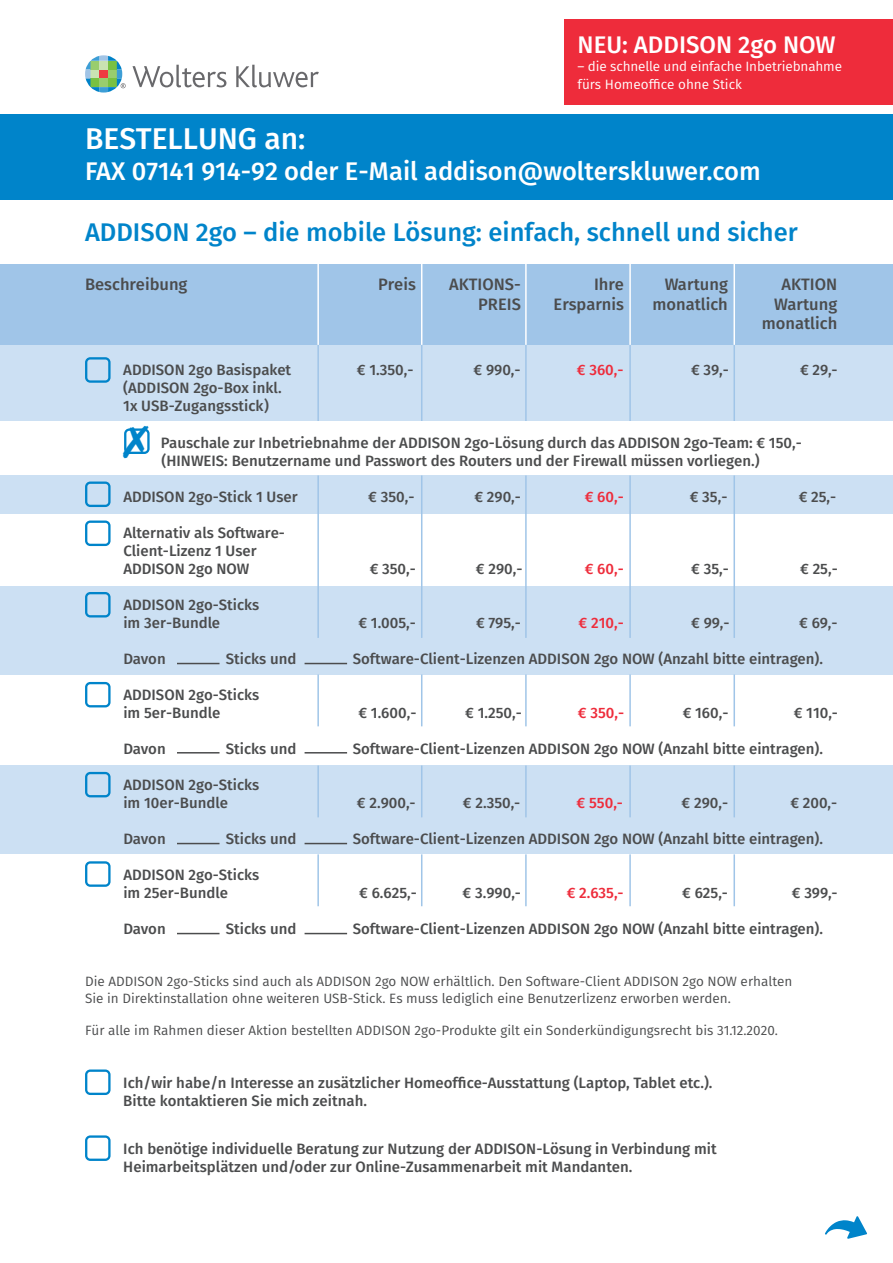
<style>
.page{position:relative;width:893px;height:1263px;background:#fff}
.page>*{position:absolute;margin:0;border:0;box-sizing:border-box;transform-origin:0 0}
.t1{font:500 30px "Fira Sans";color:#fff}
.t2{font:500 25.5px "Fira Sans";color:#0084ca}
.t3{font:500 25.5px "Fira Sans";color:#fff}
.t4{font:500 24px "Fira Sans";color:#fff}
.t5{font:500 16.5px/19.8px "Fira Sans";color:#4b4c4d;text-align:right}
.t6{font:500 15px/18px "Fira Sans";color:#4b4c4d}
.t7{font:500 15px "Fira Sans";color:#ee2c3b}
.t8{font:13.5px/16.2px "Fira Sans";color:#4b4c4d}
.t9{font:13.5px/18px "Fira Sans";letter-spacing:-.01em;color:#fff}
</style>
<div class="page">
<div style="left:0;top:765px;width:893px;height:89px;background:#cce0f3"></div>
<div style="left:0;top:115px;width:893px;height:85px;background:#0084ca"></div>
<svg style="left:132px;top:65px;width:94px;height:22px"></svg>
<svg style="left:236px;top:65px;width:83px;height:22px"></svg>
<svg style="left:85px;top:55px;width:41px;height:38px"></svg>
<div style="left:0;top:586px;width:893px;height:88px;background:#cce0f3"></div>
<div style="left:0;top:475px;width:893px;height:39px;background:#cce0f3"></div>
<div style="left:0;top:344px;width:893px;height:77px;background:#cce0f3"></div>
<div style="left:0;top:264px;width:893px;height:80px;background:#a0c5e8"></div>
<svg style="left:85px;top:357px;width:26px;height:26px"></svg>
<svg style="left:85px;top:481px;width:26px;height:26px"></svg>
<svg style="left:85px;top:592px;width:26px;height:25px"></svg>
<svg style="left:85px;top:682px;width:26px;height:25px"></svg>
<svg style="left:85px;top:772px;width:26px;height:25px"></svg>
<svg style="left:85px;top:861px;width:26px;height:26px"></svg>
<svg style="left:825px;top:1216px;width:42px;height:23px"></svg>
<hr style="left:317px;top:344px;width:2px;height:77px;background:#a0c5e8">
<hr style="left:421px;top:344px;width:1px;height:77px;background:#a0c5e8">
<hr style="left:525px;top:344px;width:2px;height:77px;background:#a0c5e8">
<hr style="left:629px;top:344px;width:2px;height:77px;background:#a0c5e8">
<hr style="left:733px;top:344px;width:2px;height:77px;background:#a0c5e8">
<hr style="left:317px;top:264px;width:2px;height:81px;background:#fff">
<hr style="left:421px;top:264px;width:1px;height:81px;background:#fff">
<hr style="left:525px;top:264px;width:2px;height:81px;background:#fff">
<hr style="left:629px;top:264px;width:2px;height:81px;background:#fff">
<hr style="left:733px;top:264px;width:2px;height:81px;background:#fff">
<svg style="left:85px;top:520px;width:26px;height:26px"></svg>
<hr style="left:317px;top:475px;width:2px;height:163px;background:#a0c5e8">
<hr style="left:421px;top:475px;width:1px;height:163px;background:#a0c5e8">
<hr style="left:525px;top:475px;width:2px;height:163px;background:#a0c5e8">
<hr style="left:629px;top:475px;width:2px;height:163px;background:#a0c5e8">
<hr style="left:733px;top:475px;width:2px;height:163px;background:#a0c5e8">
<hr style="left:177px;top:663px;width:43px;height:1px;background:#4b4c4d">
<hr style="left:305px;top:663px;width:42px;height:1px;background:#4b4c4d">
<hr style="left:177px;top:752px;width:43px;height:1px;background:#4b4c4d">
<hr style="left:305px;top:752px;width:42px;height:1px;background:#4b4c4d">
<hr style="left:177px;top:843px;width:43px;height:1px;background:#4b4c4d">
<hr style="left:305px;top:843px;width:42px;height:1px;background:#4b4c4d">
<hr style="left:177px;top:933px;width:43px;height:1px;background:#4b4c4d">
<hr style="left:305px;top:933px;width:42px;height:1px;background:#4b4c4d">
<hr style="left:317px;top:674px;width:2px;height:52px;background:#a0c5e8">
<hr style="left:421px;top:674px;width:1px;height:52px;background:#a0c5e8">
<hr style="left:525px;top:674px;width:2px;height:52px;background:#a0c5e8">
<hr style="left:629px;top:674px;width:2px;height:52px;background:#a0c5e8">
<hr style="left:733px;top:674px;width:2px;height:52px;background:#a0c5e8">
<hr style="left:317px;top:765px;width:2px;height:52px;background:#a0c5e8">
<hr style="left:421px;top:765px;width:1px;height:52px;background:#a0c5e8">
<hr style="left:525px;top:765px;width:2px;height:52px;background:#a0c5e8">
<hr style="left:629px;top:765px;width:2px;height:52px;background:#a0c5e8">
<hr style="left:733px;top:765px;width:2px;height:52px;background:#a0c5e8">
<hr style="left:317px;top:854px;width:2px;height:52px;background:#a0c5e8">
<hr style="left:421px;top:854px;width:1px;height:52px;background:#a0c5e8">
<hr style="left:525px;top:854px;width:2px;height:52px;background:#a0c5e8">
<hr style="left:629px;top:854px;width:2px;height:52px;background:#a0c5e8">
<hr style="left:733px;top:854px;width:2px;height:52px;background:#a0c5e8">
<svg style="left:85px;top:1069px;width:26px;height:26px"></svg>
<div style="left:565px;top:19px;width:328px;height:85px;background:#ee2c3b"></div>
<svg style="left:85px;top:1135px;width:26px;height:26px"></svg>
<svg style="left:124px;top:428px;width:26px;height:26px"></svg>
<h3 class="t4" style="left:578px;top:25px;width:260px">NEU: ADDISON 2go NOW</h3>
<p class="t9" style="left:578px;top:57px;width:266px">– die schnelle und einfache Inbetriebnahme fürs Homeoffice ohne Stick</p>
<h1 class="t1" style="left:85px;top:115px;width:222px">BESTELLUNG an:</h1>
<h2 class="t3" style="left:85px;top:150px;width:677px">FAX 07141 914-92 oder E-Mail addison@wolterskluwer.com</h2>
<h2 class="t2" style="left:85px;top:211px;width:714px">ADDISON 2go – die mobile Lösung: einfach, schnell und sicher</h2>
<p class="t5" style="left:85px;top:273px;width:104px">Beschreibung</p>
<p class="t5" style="left:378px;top:273px;width:39px">Preis</p>
<p class="t5" style="left:449px;top:273px;width:73px">AKTIONS-<br>PREIS</p>
<p class="t5" style="left:554px;top:273px;width:72px">Ihre<br>Ersparnis</p>
<p class="t5" style="left:652px;top:273px;width:77px">Wartung monatlich</p>
<p class="t5" style="left:762px;top:273px;width:77px">AKTION<br>Wartung monatlich</p>
<p class="t6" style="left:123px;top:360px;width:169px">ADDISON 2go Basispaket</p>
<p class="t6" style="left:357px;top:360px;width:58px">€ 1.350,-</p>
<p class="t6" style="left:473px;top:360px;width:49px">€ 990,-</p>
<p class="t7" style="left:577px;top:358px;width:48px">€ 360,-</p>
<p class="t6" style="left:691px;top:360px;width:39px">€ 39,-</p>
<p class="t6" style="left:800px;top:360px;width:39px">€ 29,-</p>
<p class="t6" style="left:123px;top:378px;width:160px">(ADDISON 2go-Box inkl.<br>1x USB-Zugangsstick)</p>
<p class="t6" style="left:161px;top:432px;width:642px">Pauschale zur Inbetriebnahme der ADDISON 2go-Lösung durch das ADDISON 2go-Team: € 150,- (HINWEIS: Benutzername und Passwort des Routers und der Firewall müssen vorliegen.)</p>
<p class="t6" style="left:123px;top:486px;width:176px">ADDISON 2go-Stick 1 User</p>
<p class="t6" style="left:368px;top:486px;width:48px">€ 350,-</p>
<p class="t6" style="left:474px;top:486px;width:48px">€ 290,-</p>
<p class="t7" style="left:585px;top:484px;width:41px">€ 60,-</p>
<p class="t6" style="left:690px;top:486px;width:39px">€ 35,-</p>
<p class="t6" style="left:799px;top:486px;width:39px">€ 25,-</p>
<p class="t6" style="left:123px;top:522px;width:163px">Alternativ als Software-<br>Client-Lizenz 1 User<br>ADDISON 2go NOW</p>
<p class="t6" style="left:370px;top:558px;width:48px">€ 350,-</p>
<p class="t6" style="left:476px;top:558px;width:48px">€ 290,-</p>
<p class="t7" style="left:585px;top:556px;width:41px">€ 60,-</p>
<p class="t6" style="left:691px;top:558px;width:39px">€ 35,-</p>
<p class="t6" style="left:800px;top:558px;width:39px">€ 25,-</p>
<p class="t6" style="left:123px;top:594px;width:138px">ADDISON 2go-Sticks im 3er-Bundle</p>
<p class="t6" style="left:358px;top:612px;width:59px">€ 1.005,-</p>
<p class="t6" style="left:476px;top:612px;width:46px">€ 795,-</p>
<p class="t7" style="left:579px;top:610px;width:47px">€ 210,-</p>
<p class="t6" style="left:691px;top:612px;width:40px">€ 99,-</p>
<p class="t6" style="left:799px;top:612px;width:40px">€ 69,-</p>
<p class="t6" style="left:123px;top:648px;width:44px">Davon</p>
<p class="t6" style="left:226px;top:648px;width:72px">Sticks und</p>
<p class="t6" style="left:353px;top:648px;width:472px">Software-Client-Lizenzen ADDISON 2go NOW (Anzahl bitte eintragen).</p>
<p class="t6" style="left:123px;top:684px;width:138px">ADDISON 2go-Sticks im 5er-Bundle</p>
<p class="t6" style="left:358px;top:702px;width:59px">€ 1.600,-</p>
<p class="t6" style="left:465px;top:702px;width:58px">€ 1.250,-</p>
<p class="t7" style="left:578px;top:700px;width:48px">€ 350,-</p>
<p class="t6" style="left:683px;top:702px;width:47px">€ 160,-</p>
<p class="t6" style="left:794px;top:702px;width:46px">€ 110,-</p>
<p class="t6" style="left:123px;top:738px;width:44px">Davon</p>
<p class="t6" style="left:226px;top:738px;width:72px">Sticks und</p>
<p class="t6" style="left:353px;top:738px;width:472px">Software-Client-Lizenzen ADDISON 2go NOW (Anzahl bitte eintragen).</p>
<p class="t6" style="left:123px;top:774px;width:138px">ADDISON 2go-Sticks im 10er-Bundle</p>
<p class="t6" style="left:357px;top:792px;width:60px">€ 2.900,-</p>
<p class="t6" style="left:463px;top:792px;width:59px">€ 2.350,-</p>
<p class="t7" style="left:577px;top:790px;width:48px">€ 550,-</p>
<p class="t6" style="left:681px;top:792px;width:48px">€ 290,-</p>
<p class="t6" style="left:790px;top:792px;width:48px">€ 200,-</p>
<p class="t6" style="left:123px;top:828px;width:44px">Davon</p>
<p class="t6" style="left:226px;top:828px;width:72px">Sticks und</p>
<p class="t6" style="left:353px;top:828px;width:472px">Software-Client-Lizenzen ADDISON 2go NOW (Anzahl bitte eintragen).</p>
<p class="t6" style="left:123px;top:864px;width:138px">ADDISON 2go-Sticks im 25er-Bundle</p>
<p class="t6" style="left:359px;top:882px;width:59px">€ 6.625,-</p>
<p class="t6" style="left:463px;top:882px;width:60px">€ 3.990,-</p>
<p class="t7" style="left:567px;top:880px;width:58px">€ 2.635,-</p>
<p class="t6" style="left:682px;top:882px;width:47px">€ 625,-</p>
<p class="t6" style="left:792px;top:882px;width:47px">€ 399,-</p>
<p class="t6" style="left:123px;top:918px;width:44px">Davon</p>
<p class="t6" style="left:226px;top:918px;width:72px">Sticks und</p>
<p class="t6" style="left:353px;top:918px;width:472px">Software-Client-Lizenzen ADDISON 2go NOW (Anzahl bitte eintragen).</p>
<p class="t8" style="left:85px;top:973px;width:709px">Die ADDISON 2go-Sticks sind auch als ADDISON 2go NOW erhältlich. Den Software-Client ADDISON 2go NOW erhalten<br>Sie in Direktinstallation ohne weiteren USB-Stick. Es muss lediglich eine Benutzerlizenz erworben werden.</p>
<p class="t8" style="left:85px;top:1022px;width:694px">Für alle im Rahmen dieser Aktion bestellten ADDISON 2go-Produkte gilt ein Sonderkündigungsrecht bis 31.12.2020.</p>
<p class="t6" style="left:123px;top:1073px;width:591px">Ich/wir habe/n Interesse an zusätzlicher Homeoffice-Ausstattung (Laptop, Tablet etc.).<br>Bitte kontaktieren Sie mich zeitnah.</p>
<p class="t6" style="left:123px;top:1139px;width:595px">Ich benötige individuelle Beratung zur Nutzung der ADDISON-Lösung in Verbindung mit<br>Heimarbeitsplätzen und/oder zur Online-Zusammenarbeit mit Mandanten.</p>
</div>
